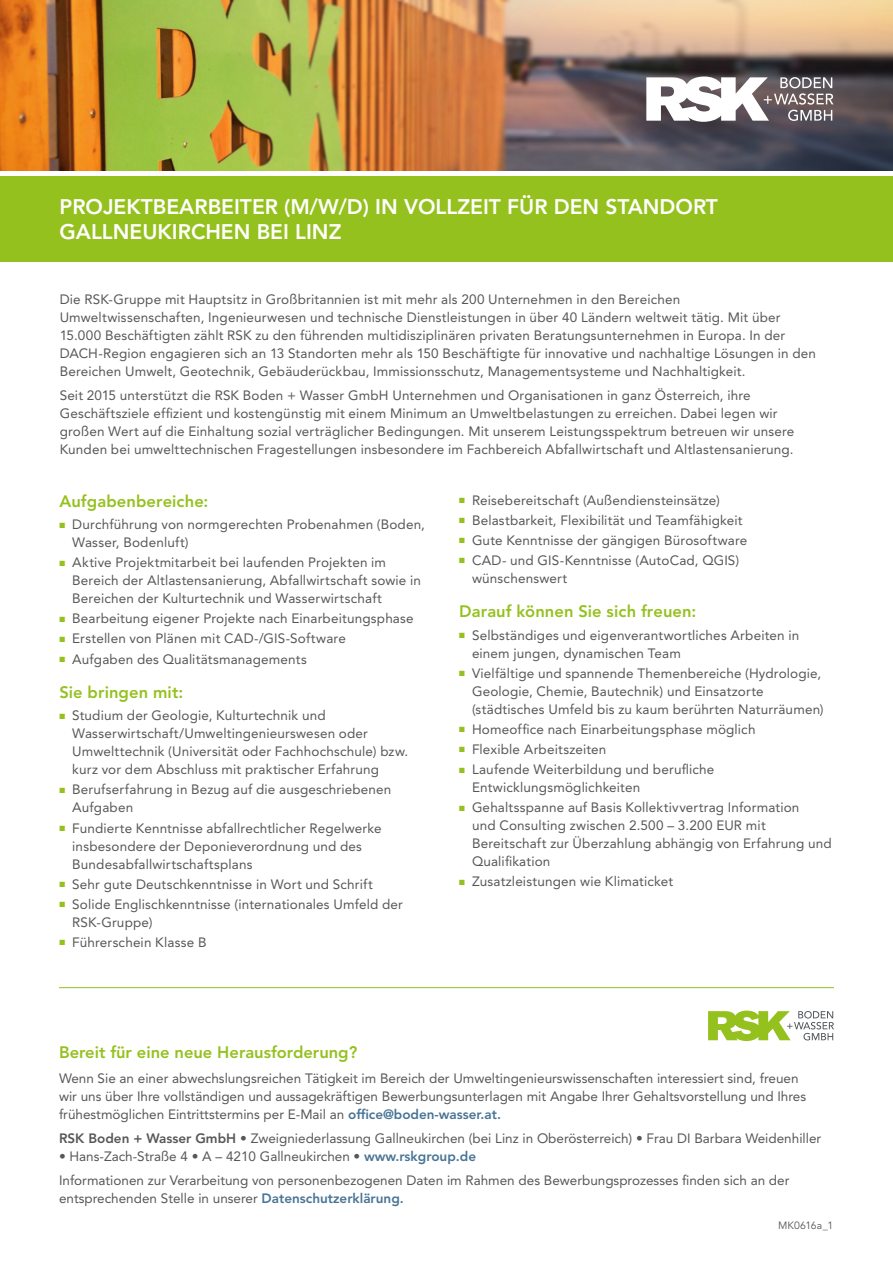
<style>
.page{position:relative;width:893px;height:1263px;background:#fff}
.page>*{position:absolute;margin:0;border:0;box-sizing:border-box;transform-origin:0 0}
.t1{font:800 21px/25.2px "Avenir LT Std";color:#fff}
.t2{font:800 16.5px "Avenir LT Std";letter-spacing:.005em;color:#95c11f}
.t3{font:13.5px/18px "Avenir LT Std";letter-spacing:.01em;color:#575756}
.t4{font:10.5px "Avenir LT Std";letter-spacing:.005em;color:#575756}
.s1{color:#95c11f}
.s2{font-weight:800;color:#487495}
.s3{font-weight:800}
</style>
<div class="page">
<hr style="left:59px;top:987px;width:775px;height:1px;background:#95c11f">
<img style="left:0;top:0;width:893px;height:171px">
<svg style="left:646px;top:77px;width:187px;height:45px"></svg>
<div style="left:0;top:176px;width:893px;height:85px;background:#95c11f"></div>
<svg style="left:708px;top:1010px;width:126px;height:31px"></svg>
<h1 class="t1" style="left:60px;top:194px;width:660px">PROJEKTBEARBEITER (M/W/D) IN VOLLZEIT FÜR DEN STANDORT<br>GALLNEUKIRCHEN BEI LINZ</h1>
<p class="t3" style="left:60px;top:290px;width:758px">Die RSK-Gruppe mit Hauptsitz in Großbritannien ist mit mehr als 200 Unternehmen in den Bereichen Umweltwissenschaften, Ingenieurwesen und technische Dienstleistungen in über 40 Ländern weltweit tätig. Mit über 15.000 Beschäftigten zählt RSK zu den führenden multidisziplinären privaten Beratungsunternehmen in Europa. In der DACH-Region engagieren sich an 13 Standorten mehr als 150 Beschäftigte für innovative und nachhaltige Lösungen in den Bereichen Umwelt, Geotechnik, Gebäuderückbau, Immissionsschutz, Managementsysteme und Nachhaltigkeit.</p>
<p class="t3" style="left:60px;top:387px;width:736px">Seit 2015 unterstützt die RSK Boden + Wasser GmbH Unternehmen und Organisationen in ganz Österreich, ihre Geschäftsziele effizient und kostengünstig mit einem Minimum an Umweltbelastungen zu erreichen. Dabei legen wir großen Wert auf die Einhaltung sozial verträglicher Bedingungen. Mit unserem Leistungsspektrum betreuen wir unsere Kunden bei umwelttechnischen Fragestellungen insbesondere im Fachbereich Abfallwirtschaft und Altlastensanierung.</p>
<p class="t2" style="left:60px;top:491px;width:150px">Aufgabenbereiche:</p>
<p class="t3" style="left:72px;top:515px;width:354px;text-indent:-13px"><span class="s1">■</span> Durchführung von normgerechten Probenahmen (Boden,<br>Wasser, Bodenluft)</p>
<p class="t3" style="left:72px;top:554px;width:350px;text-indent:-13px"><span class="s1">■</span> Aktive Projektmitarbeit bei laufenden Projekten im<br>Bereich der Altlastensanierung, Abfallwirtschaft sowie in<br>Bereichen der Kulturtechnik und Wasserwirtschaft</p>
<p class="t3" style="left:60px;top:610px;width:356px"><span class="s1">■</span> Bearbeitung eigener Projekte nach Einarbeitungsphase</p>
<p class="t3" style="left:60px;top:630px;width:288px"><span class="s1">■</span> Erstellen von Plänen mit CAD-/GIS-Software</p>
<p class="t3" style="left:60px;top:650px;width:249px"><span class="s1">■</span> Aufgaben des Qualitätsmanagements</p>
<p class="t2" style="left:60px;top:682px;width:125px">Sie bringen mit:</p>
<p class="t3" style="left:72px;top:707px;width:338px;text-indent:-13px"><span class="s1">■</span> Studium der Geologie, Kulturtechnik und Wasserwirtschaft/Umweltingenieurswesen oder Umwelttechnik (Universität oder Fachhochschule) bzw. kurz vor dem Abschluss mit praktischer Erfahrung</p>
<p class="t3" style="left:72px;top:781px;width:321px;text-indent:-13px"><span class="s1">■</span> Berufserfahrung in Bezug auf die ausgeschriebenen<br>Aufgaben</p>
<p class="t3" style="left:72px;top:819px;width:311px;text-indent:-13px"><span class="s1">■</span> Fundierte Kenntnisse abfallrechtlicher Regelwerke insbesondere der Deponieverordnung und des<br>Bundesabfallwirtschaftsplans</p>
<p class="t3" style="left:60px;top:875px;width:315px"><span class="s1">■</span> Sehr gute Deutschkenntnisse in Wort und Schrift</p>
<p class="t3" style="left:72px;top:895px;width:332px;text-indent:-13px"><span class="s1">■</span> Solide Englischkenntnisse (internationales Umfeld der<br>RSK-Gruppe)</p>
<p class="t3" style="left:60px;top:933px;width:149px"><span class="s1">■</span> Führerschein Klasse B</p>
<p class="t3" style="left:459px;top:491px;width:262px"><span class="s1">■</span> Reisebereitschaft (Außendiensteinsätze)</p>
<p class="t3" style="left:459px;top:511px;width:285px"><span class="s1">■</span> Belastbarkeit, Flexibilität und Teamfähigkeit</p>
<p class="t3" style="left:459px;top:531px;width:290px"><span class="s1">■</span> Gute Kenntnisse der gängigen Bürosoftware</p>
<p class="t3" style="left:472px;top:551px;width:269px;text-indent:-13px"><span class="s1">■</span> CAD- und GIS-Kenntnisse (AutoCad, QGIS) wünschenswert</p>
<p class="t2" style="left:459px;top:602px;width:239px">Darauf können Sie sich freuen:</p>
<p class="t3" style="left:472px;top:626px;width:329px;text-indent:-13px"><span class="s1">■</span> Selbständiges und eigenverantwortliches Arbeiten in einem jungen, dynamischen Team</p>
<p class="t3" style="left:472px;top:664px;width:353px;text-indent:-13px"><span class="s1">■</span> Vielfältige und spannende Themenbereiche (Hydrologie,<br>Geologie, Chemie, Bautechnik) und Einsatzorte (städtisches Umfeld bis zu kaum berührten Naturräumen)</p>
<p class="t3" style="left:459px;top:720px;width:298px"><span class="s1">■</span> Homeoffice nach Einarbeitungsphase möglich</p>
<p class="t3" style="left:459px;top:740px;width:149px"><span class="s1">■</span> Flexible Arbeitszeiten</p>
<p class="t3" style="left:472px;top:760px;width:244px;text-indent:-13px"><span class="s1">■</span> Laufende Weiterbildung und berufliche<br>Entwicklungsmöglichkeiten</p>
<p class="t3" style="left:472px;top:799px;width:361px;text-indent:-13px"><span class="s1">■</span> Gehaltsspanne auf Basis Kollektivvertrag Information<br>und Consulting zwischen 2.500 – 3.200 EUR mit Bereitschaft zur Überzahlung abhängig von Erfahrung und Qualifikation</p>
<p class="t3" style="left:459px;top:873px;width:215px"><span class="s1">■</span> Zusatzleistungen wie Klimaticket</p>
<p class="t2" style="left:59px;top:1043px;width:300px">Bereit für eine neue Herausforderung?</p>
<p class="t3" style="left:59px;top:1069px;width:749px">Wenn Sie an einer abwechslungsreichen Tätigkeit im Bereich der Umweltingenieurswissenschaften interessiert sind, freuen wir uns über Ihre vollständigen und aussagekräftigen Bewerbungsunterlagen mit Angabe Ihrer Gehaltsvorstellung und Ihres frühestmöglichen Eintrittstermins per E-Mail an <span class="s2">office@boden-wasser.at.</span></p>
<p class="t3" style="left:59px;top:1129px;width:764px"><span class="s3">RSK Boden + Wasser GmbH •</span> Zweigniederlassung Gallneukirchen (bei Linz in Oberösterreich) • Frau DI Barbara Weidenhiller</p>
<p class="t3" style="left:59px;top:1144px;width:732px;line-height:24.5px">• Hans-Zach-Straße 4 • A – 4210 Gallneukirchen • <span class="s2">www.rskgroup.de<br></span>Informationen zur Verarbeitung von personenbezogenen Daten im Rahmen des Bewerbungsprozesses finden sich an der</p>
<p class="t3" style="left:59px;top:1190px;width:346px">entsprechenden Stelle in unserer <span class="s2">Datenschutzerklärung.</span></p>
<p class="t4" style="left:778px;top:1220px;width:57px">MK0616a_1</p>
</div>
